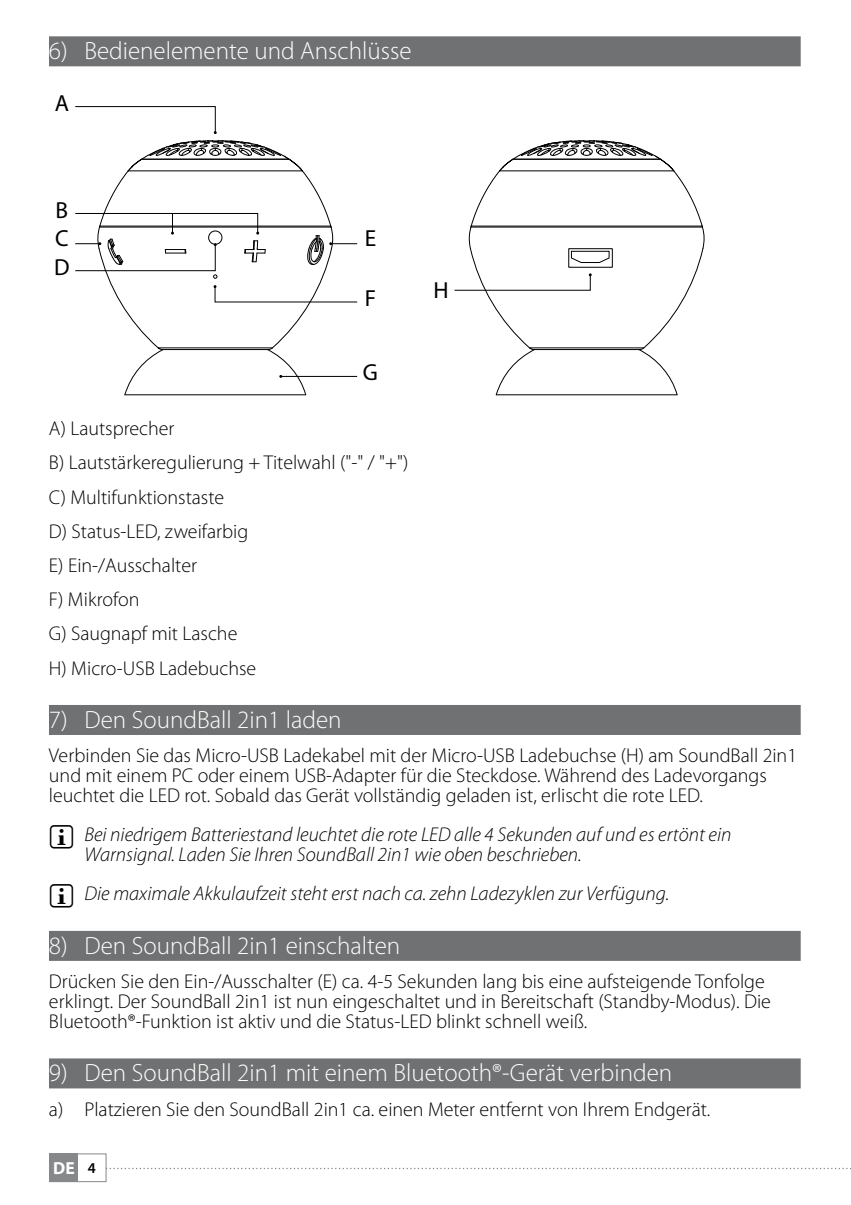
<style>
.page{position:relative;width:851px;height:1205px;background:#fff}
.page>*{position:absolute;margin:0;border:0;box-sizing:border-box;transform-origin:0 0}
.t1{font:300 25px "Myriad Pro";color:#fff}
.t2{font:23.25px/28.8px "Myriad Pro";color:#000}
.t3{font:300 20px/34.2px "Myriad Pro";color:#000}
.t4{font:italic 300 20px/20px "Myriad Pro";color:#000}
.t5{font:700 17.5px "Myriad Pro";color:#fff}
.s1{font-weight:600;font-size:15px;color:#000}
</style>
<div class="page">
<div style="left:50px;top:1153px;width:28px;height:29px;background:#87888a"></div>
<div style="left:50px;top:1153px;width:56px;height:29px;border:1px solid #87888a"></div>
<svg style="left:106px;top:1168px;width:742px;height:1px"></svg>
<div style="left:49px;top:36px;width:751px;height:30px;background:#707172"></div>
<div style="left:49px;top:705px;width:751px;height:30px;background:#707172"></div>
<div style="left:49px;top:931px;width:751px;height:30px;background:#707172"></div>
<div style="left:49px;top:1058px;width:751px;height:30px;background:#707172"></div>
<svg style="left:75px;top:106px;width:142px;height:28px"></svg>
<svg style="left:454px;top:140px;width:250px;height:255px"></svg>
<svg style="left:75px;top:140px;width:283px;height:255px"></svg>
<p class="t1" style="left:49px;top:37px;width:364px">6) Bedienelemente und Anschlüsse</p>
<p class="t2" style="left:55px;top:89px;width:16px">A</p>
<p class="t2" style="left:55px;top:196px;width:15px">B<br>C</p>
<p class="t2" style="left:54px;top:253px;width:17px">D</p>
<p class="t2" style="left:364px;top:224px;width:13px">E</p>
<p class="t2" style="left:365px;top:284px;width:13px">F</p>
<p class="t2" style="left:433px;top:277px;width:17px">H</p>
<p class="t2" style="left:363px;top:359px;width:17px">G</p>
<p class="t3" style="left:49px;top:412px;width:361px">A) Lautsprecher<br>B) Lautstärkeregulierung + Titelwahl ("-" / "+")<br>C) Multifunktionstaste<br>D) Status-LED, zweifarbig<br>E) Ein-/Ausschalter<br>F) Mikrofon<br>G) Saugnapf mit Lasche<br>H) Micro-USB Ladebuchse</p>
<p class="t1" style="left:49px;top:706px;width:294px">7) Den SoundBall 2in1 laden</p>
<p class="t3" style="left:49px;top:746px;width:749px;line-height:20px">Verbinden Sie das Micro-USB Ladekabel mit der Micro-USB Ladebuchse (H) am SoundBall 2in1 und mit einem PC oder einem USB-Adapter für die Steckdose. Während des Ladevorgangs leuchtet die LED rot. Sobald das Gerät vollständig geladen ist, erlischt die rote LED.</p>
<p class="t4" style="left:84px;top:825px;width:648px">Bei niedrigem Batteriestand leuchtet die rote LED alle 4 Sekunden auf und es ertönt ein<br>Warnsignal. Laden Sie Ihren SoundBall 2in1 wie oben beschrieben.</p>
<p class="t4" style="left:84px;top:884px;width:586px">Die maximale Akkulaufzeit steht erst nach ca. zehn Ladezyklen zur Verfügung.</p>
<p class="t1" style="left:49px;top:932px;width:352px">8) Den SoundBall 2in1 einschalten</p>
<p class="t3" style="left:49px;top:971px;width:723px;line-height:20px">Drücken Sie den Ein-/Ausschalter (E) ca. 4-5 Sekunden lang bis eine aufsteigende Tonfolge erklingt. Der SoundBall 2in1 ist nun eingeschaltet und in Bereitschaft (Standby-Modus). Die<br>Bluetooth®-Funktion ist aktiv und die Status-LED blinkt schnell weiß.</p>
<p class="t1" style="left:49px;top:1059px;width:624px">9) Den SoundBall 2in1 mit einem Bluetooth®-Gerät verbinden</p>
<p class="t3" style="left:49px;top:1092px;width:662px">a) Platzieren Sie den SoundBall 2in1 ca. einen Meter entfernt von Ihrem Endgerät.</p>
<p class="t5" style="left:53px;top:1158px;width:44px">DE <span class="s1">4</span></p>
</div>
